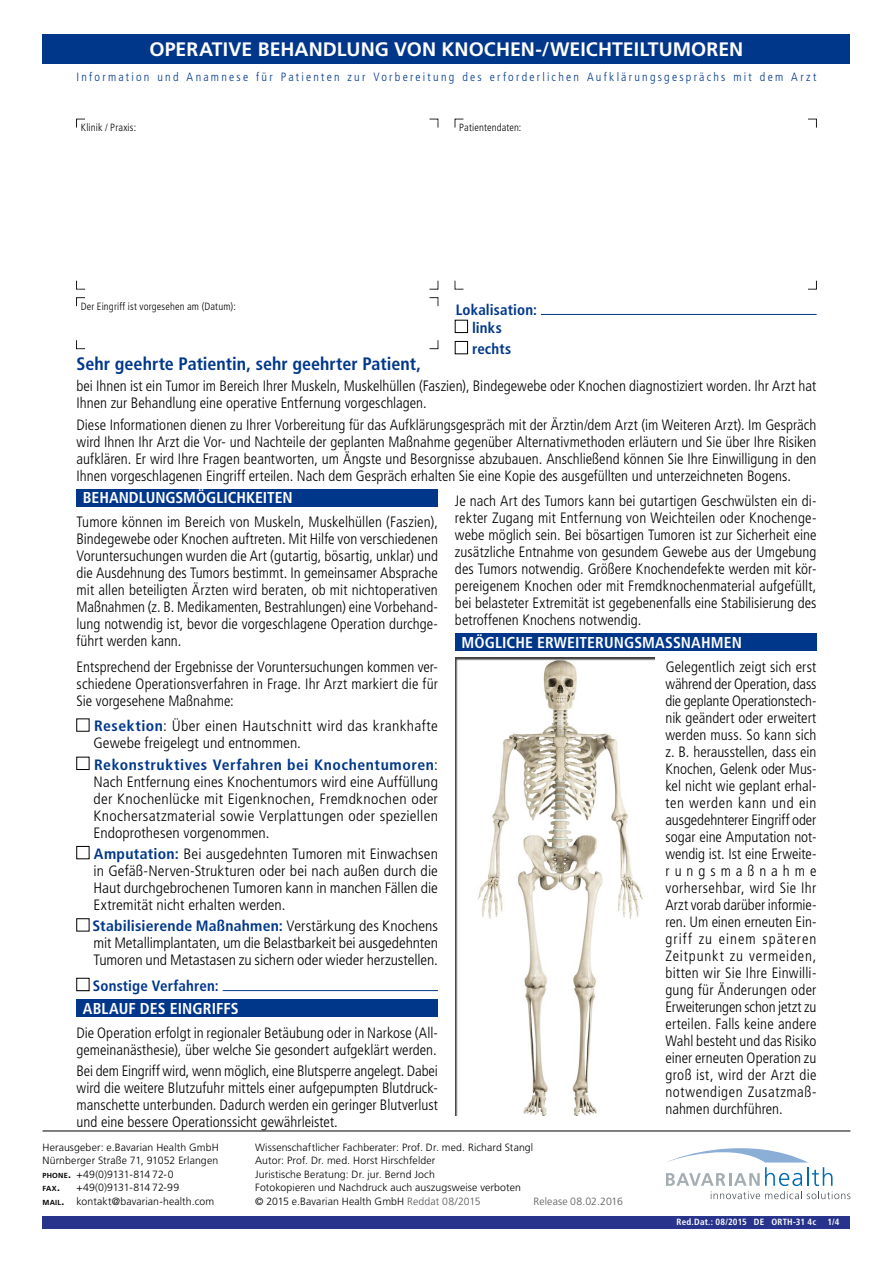
<style>
.page{position:relative;width:893px;height:1263px;background:#fff}
.page>*{position:absolute;margin:0;border:0;box-sizing:border-box;transform-origin:0 0}
.t1{font:700 19.5px "Frutiger LT Pro";color:#fff}
.t2{font:700 condensed 18px "Frutiger LT Pro";color:#00378b}
.t3{font:700 condensed 15.75px "Frutiger LT Pro";letter-spacing:.005em;color:#fff}
.t4{font:300 condensed 15px/17px "Frutiger LT Pro";color:#000;text-align:justify}
.t5{font:300 condensed 15px/17px "Frutiger LT Pro";color:#000;text-align:justify;scale:1.05 1}
.t6{font:700 condensed 15px/21.3px "Frutiger LT Pro";letter-spacing:.01em;color:#00378b}
.t7{font:300 condensed 12px "Frutiger LT Pro";letter-spacing:.185em;color:#00378b}
.t8{font:300 10.5px/13.5px "Frutiger LT Pro";letter-spacing:.01em;color:#000}
.t9{font:300 condensed 10.5px "Frutiger LT Pro";letter-spacing:.015em;color:#000}
.t10{font:300 10.5px "Frutiger LT Pro";letter-spacing:.01em;color:#58585a}
.t11{font:700 condensed 9px "Frutiger LT Pro";letter-spacing:.025em;color:#fff}
.t12{font:700 7.35px "Frutiger LT Pro";color:#000}
.s1{font-weight:700;color:#00378b}
.s2{font-weight:700;font-size:7.35px}
.s3{font-weight:700}
.s4{font-size:10.5px}
.s5{color:#58585a}
</style>
<div class="page">
<div style="left:43px;top:1216px;width:807px;height:13px;background:#28348b"></div>
<div style="left:43px;top:34px;width:807px;height:30px;background:#00378b"></div>
<hr style="left:43px;top:1131px;width:807px;height:1px;background:#000">
<div style="left:417px;top:109px;width:36px;height:21px;background:#000;opacity:.75"></div>
<div style="left:417px;top:288px;width:36px;height:21px;background:#000;opacity:.75"></div>
<div style="left:442px;top:109px;width:36px;height:21px;background:#fff"></div>
<div style="left:417px;top:271px;width:36px;height:21px;background:#000;opacity:.75"></div>
<div style="left:442px;top:271px;width:36px;height:21px;background:#fff"></div>
<svg style="left:666px;top:1148px;width:184px;height:51px"></svg>
<div style="left:455px;top:320px;width:13px;height:13px;border:1px solid #000"></div>
<div style="left:455px;top:341px;width:13px;height:13px;border:1px solid #000"></div>
<hr style="left:456px;top:314px;width:361px;height:1px;background:#00378b">
<hr style="left:456px;top:313px;width:85px;height:3px;background:#fff">
<hr style="left:77px;top:990px;width:361px;height:1px;background:#00378b">
<hr style="left:89px;top:989px;width:134px;height:3px;background:#fff">
<div style="left:77px;top:489px;width:361px;height:17px;background:#00378b"></div>
<div style="left:77px;top:757px;width:12px;height:13px;border:1px solid #000"></div>
<div style="left:77px;top:846px;width:12px;height:13px;border:1px solid #000"></div>
<div style="left:77px;top:978px;width:12px;height:13px;border:1px solid #000"></div>
<div style="left:77px;top:999px;width:361px;height:17px;background:#00378b"></div>
<div style="left:455px;top:634px;width:361px;height:17px;background:#00378b"></div>
<div style="left:441px;top:647px;width:228px;height:471px;background:#000;opacity:.75"></div>
<h1 class="t1" style="left:150px;top:38px;width:595px">OPERATIVE BEHANDLUNG VON KNOCHEN-/WEICHTEILTUMOREN</h1>
<p class="t7" style="left:77px;top:70px;width:741px">Information und Anamnese für Patienten zur Vorbereitung des erforderlichen Aufklärungsgesprächs mit dem Arzt</p>
<p class="t9" style="left:81px;top:122px;width:57px">Klinik / Praxis:</p>
<p class="t9" style="left:459px;top:122px;width:64px">Patientendaten:</p>
<p class="t9" style="left:81px;top:300px;width:157px">Der Eingriff ist vorgesehen am (Datum):</p>
<p class="t6" style="left:456px;top:299px;width:83px">Lokalisation:</p>
<p class="t6" style="left:472px;top:317px;width:41px">links rechts</p>
<p class="t2" style="left:77px;top:353px;width:346px">Sehr geehrte Patientin, sehr geehrter Patient,</p>
<p class="t4" style="left:77px;top:378px;width:741px">bei Ihnen ist ein Tumor im Bereich Ihrer Muskeln, Muskelhüllen (Faszien), Bindegewebe oder Knochen diagnostiziert worden. Ihr Arzt hat<br>Ihnen zur Behandlung eine operative Entfernung vorgeschlagen.</p>
<p class="t4" style="left:77px;top:416px;width:741px">Diese Informationen dienen zu Ihrer Vorbereitung für das Aufklärungsgespräch mit der Ärztin/dem Arzt (im Weiteren Arzt). Im Gespräch wird Ihnen Ihr Arzt die Vor- und Nachteile der geplanten Maßnahme gegenüber Alternativmethoden erläutern und Sie über Ihre Risiken aufklären. Er wird Ihre Fragen beantworten, um Ängste und Besorgnisse abzubauen. Anschließend können Sie Ihre Einwilligung in den Ihnen vorgeschlagenen Eingriff erteilen. Nach dem Gespräch erhalten Sie eine Kopie des ausgefüllten und unterzeichneten Bogens.</p>
<p class="t3" style="left:83px;top:489px;width:211px">BEHANDLUNGSMÖGLICHKEITEN</p>
<p class="t4" style="left:77px;top:514px;width:363px">Tumore können im Bereich von Muskeln, Muskelhüllen (Faszien), Bindegewebe oder Knochen auftreten. Mit Hilfe von verschiedenen Voruntersuchungen wurden die Art (gutartig, bösartig, unklar) und die Ausdehnung des Tumors bestimmt. In gemeinsamer Absprache mit allen beteiligten Ärzten wird beraten, ob mit nichtoperativen Maßnahmen (z. B. Medikamenten, Bestrahlungen) eine Vorbehand&shy;lung notwendig ist, bevor die vorgeschlagene Operation durchge&shy;führt werden kann.</p>
<p class="t4" style="left:77px;top:658px;width:363px">Entsprechend der Ergebnisse der Voruntersuchungen kommen ver&shy;schiedene Operationsverfahren in Frage. Ihr Arzt markiert die für Sie vorgesehene Maßnahme:</p>
<p class="t5" style="left:94px;top:718px;width:330px"><span class="s1">Resektion</span>: Über einen Hautschnitt wird das krankhafte<br>Gewebe freigelegt und entnommen.</p>
<p class="t5" style="left:94px;top:756px;width:330px"><span class="s1">Rekonstruktives Verfahren bei Knochentumoren</span>:<br>Nach Entfernung eines Knochentumors wird eine Auffüllung der Knochenlücke mit Eigenknochen, Fremdknochen oder Knochersatzmaterial sowie Verplattungen oder speziellen Endoprothesen vorgenommen.</p>
<p class="t5" style="left:94px;top:845px;width:330px"><span class="s1">Amputation:</span> Bei ausgedehnten Tumoren mit Einwachsen in Gefäß-Nerven-Strukturen oder bei nach außen durch die Haut durchgebrochenen Tumoren kann in manchen Fällen die Extremität nicht erhalten werden.</p>
<p class="t5" style="left:93px;top:918px;width:330px"><span class="s1">Stabilisierende Maßnahmen:</span> Verstärkung des Knochens mit Metallimplantaten, um die Belastbarkeit bei ausgedehnten Tumoren und Metastasen zu sichern oder wieder herzustellen.</p>
<p class="t6" style="left:93px;top:975px;width:127px">Sonstige Verfahren:</p>
<p class="t3" style="left:83px;top:999px;width:157px">ABLAUF DES EINGRIFFS</p>
<p class="t4" style="left:77px;top:1024px;width:363px">Die Operation erfolgt in regionaler Betäubung oder in Narkose (All&shy;gemeinanästhesie), über welche Sie gesondert aufgeklärt werden.</p>
<p class="t4" style="left:77px;top:1062px;width:363px">Bei dem Eingriff wird, wenn möglich, eine Blutsperre angelegt. Dabei wird die weitere Blutzufuhr mittels einer aufgepumpten Blutdruck&shy;manschette unterbunden. Dadurch werden ein geringer Blutverlust und eine bessere Operationssicht gewährleistet.</p>
<p class="t4" style="left:455px;top:492px;width:363px">Je nach Art des Tumors kann bei gutartigen Geschwülsten ein di&shy;rekter Zugang mit Entfernung von Weichteilen oder Knochenge&shy;webe möglich sein. Bei bösartigen Tumoren ist zur Sicherheit eine zusätzliche Entnahme von gesundem Gewebe aus der Umgebung des Tumors notwendig. Größere Knochendefekte werden mit kör&shy;pereigenem Knochen oder mit Fremdknochenmaterial aufgefüllt, bei belasteter Extremität ist gegebenenfalls eine Stabilisierung des betroffenen Knochens notwendig.</p>
<p class="t3" style="left:461px;top:633px;width:282px">MÖGLICHE ERWEITERUNGSMASSNAHMEN</p>
<p class="t4" style="left:665px;top:658px;width:152px">Gelegentlich zeigt sich erst während der Operation, dass die geplante Operationstech&shy;nik geändert oder erweitert werden muss. So kann sich z. B. herausstellen, dass ein Knochen, Gelenk oder Mus&shy;kel nicht wie geplant erhal&shy;ten werden kann und ein ausgedehnterer Eingriff oder sogar eine Amputation not&shy;wendig ist. Ist eine Erweite&shy;rungsmaßnahme vorhersehbar, wird Sie Ihr Arzt vorab darüber informie&shy;ren. Um einen erneuten Ein&shy;griff zu einem späteren Zeitpunkt zu vermeiden, bitten wir Sie Ihre Einwilli&shy;gung für Änderungen oder Erweiterungen schon jetzt zu erteilen. Falls keine andere Wahl besteht und das Risiko einer erneuten Operation zu groß ist, wird der Arzt die notwendigen Zusatzmaß&shy;nahmen durchführen.</p>
<p class="t8" style="left:43px;top:1140px;width:178px;text-align:justify">Herausgeber: e.Bavarian Health GmbH Nürnberger Straße 71, 91052 Erlangen <span class="s2">PHONE</span><span class="s3">.</span> +49(0)9131-814 72-0</p>
<p class="t12" style="left:43px;top:1184px;width:19px">FAX<span class="s4">.</span></p>
<p class="t8" style="left:43px;top:1181px;width:173px;text-align:center">+49(0)9131-814 72-99<br><span class="s2">MAIL</span><span class="s3">.</span> kontakt@bavarian-health.com</p>
<p class="t8" style="left:255px;top:1140px;width:280px">Wissenschaftlicher Fachberater: Prof. Dr. med. Richard Stangl Autor: Prof. Dr. med. Horst Hirschfelder<br>Juristische Beratung: Dr. jur. Bernd Joch<br>Fotokopieren und Nachdruck auch auszugsweise verboten<br>© 2015 e.Bavarian Health GmbH <span class="s5">Reddat 08/2015</span></p>
<p class="t10" style="left:533px;top:1195px;width:91px">Release 08.02.2016</p>
<p class="t11" style="left:676px;top:1216px;width:164px">Red.Dat.: 08/2015 DE ORTH-31 4c 1/4</p>
</div>
